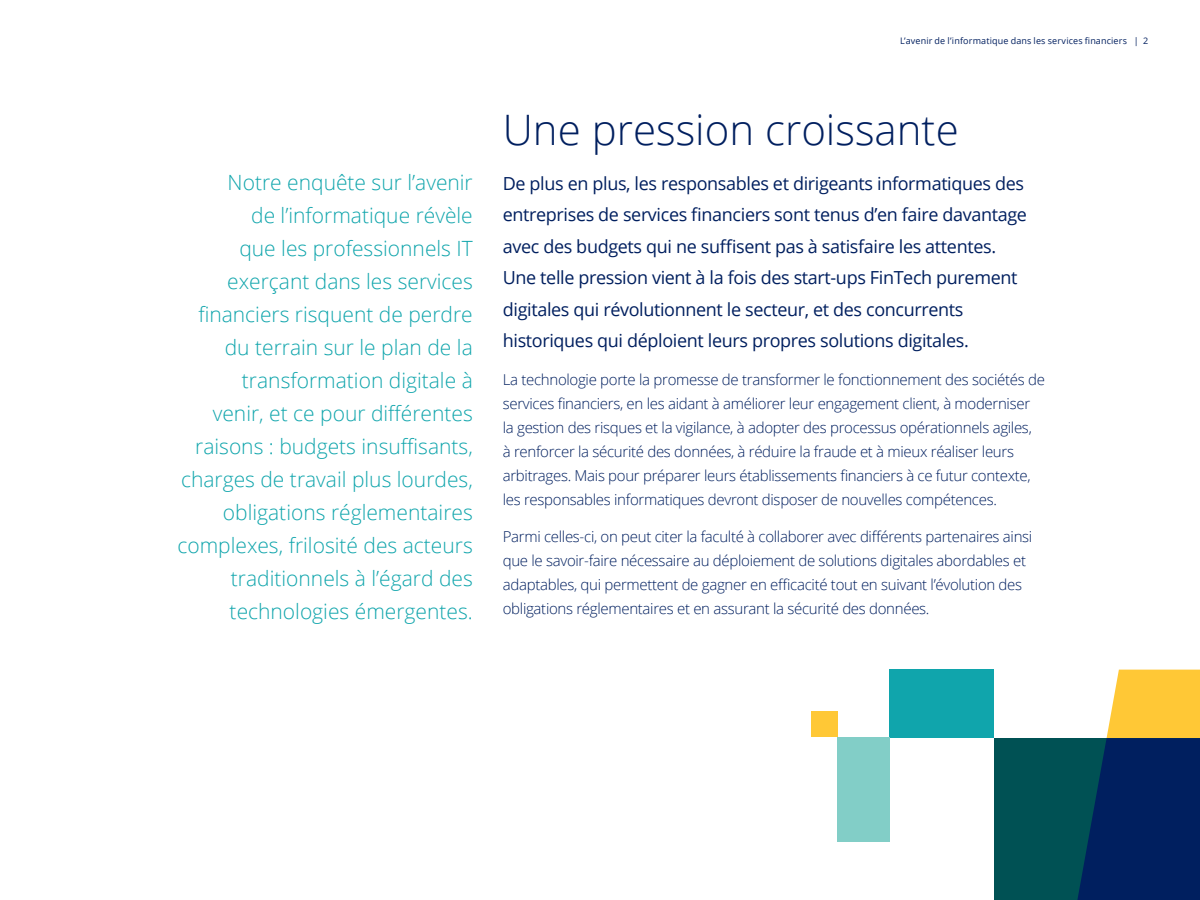
<style>
.page{position:relative;width:1200px;height:900px;background:#fff}
.page>*{position:absolute;margin:0;border:0;box-sizing:border-box;transform-origin:0 0}
.t1{font:300 42px "Open Sans";color:#001f5f}
.t2{font:300 21px/33px "Open Sans";color:#10a5ac;text-align:right}
.t3{font:18px/31.5px "Open Sans";letter-spacing:-.02em;color:#001f5f}
.t4{font:300 15px/24px "Open Sans";letter-spacing:-.02em;color:#001f5f}
.t5{font:9px "Open Sans";letter-spacing:.015em;color:#001f5f}
</style>
<div class="page">
<div style="left:994px;top:738px;width:206px;height:162px;background:#005154"></div>
<div style="left:890px;top:670px;width:104px;height:68px;background:#10a5ac"></div>
<div style="left:838px;top:737px;width:52px;height:53px;background:#82cec7"></div>
<div style="left:811px;top:712px;width:26px;height:25px;background:#ffc836"></div>
<div style="left:838px;top:789px;width:52px;height:53px;background:#82cec7"></div>
<svg style="left:1077px;top:670px;width:123px;height:230px"></svg>
<p class="t2" style="left:177px;top:165px;width:297px">Notre enquête sur l’avenir<br>de l’informatique révèle<br>que les professionnels IT exerçant dans les services financiers risquent de perdre du terrain sur le plan de la transformation digitale à<br>venir, et ce pour différentes raisons : budgets insuffisants, charges de travail plus lourdes, obligations réglementaires complexes, frilosité des acteurs traditionnels à l’égard des technologies émergentes.</p>
<p class="t5" style="left:900px;top:35px;width:250px">L’avenir de l’informatique dans les services financiers | 2</p>
<h1 class="t1" style="left:503px;top:101px;width:457px">Une pression croissante</h1>
<p class="t3" style="left:503px;top:167px;width:526px">De plus en plus, les responsables et dirigeants informatiques des entreprises de services financiers sont tenus d’en faire davantage avec des budgets qui ne suffisent pas à satisfaire les attentes.<br>Une telle pression vient à la fois des start-ups FinTech purement digitales qui révolutionnent le secteur, et des concurrents historiques qui déploient leurs propres solutions digitales.</p>
<p class="t4" style="left:503px;top:367px;width:544px">La technologie porte la promesse de transformer le fonctionnement des sociétés de services financiers, en les aidant à améliorer leur engagement client, à moderniser la gestion des risques et la vigilance, à adopter des processus opérationnels agiles,<br>à renforcer la sécurité des données, à réduire la fraude et à mieux réaliser leurs arbitrages. Mais pour préparer leurs établissements financiers à ce futur contexte, les responsables informatiques devront disposer de nouvelles compétences.</p>
<p class="t4" style="left:503px;top:524px;width:531px">Parmi celles-ci, on peut citer la faculté à collaborer avec différents partenaires ainsi que le savoir-faire nécessaire au déploiement de solutions digitales abordables et adaptables, qui permettent de gagner en efficacité tout en suivant l’évolution des obligations réglementaires et en assurant la sécurité des données.</p>
</div>
